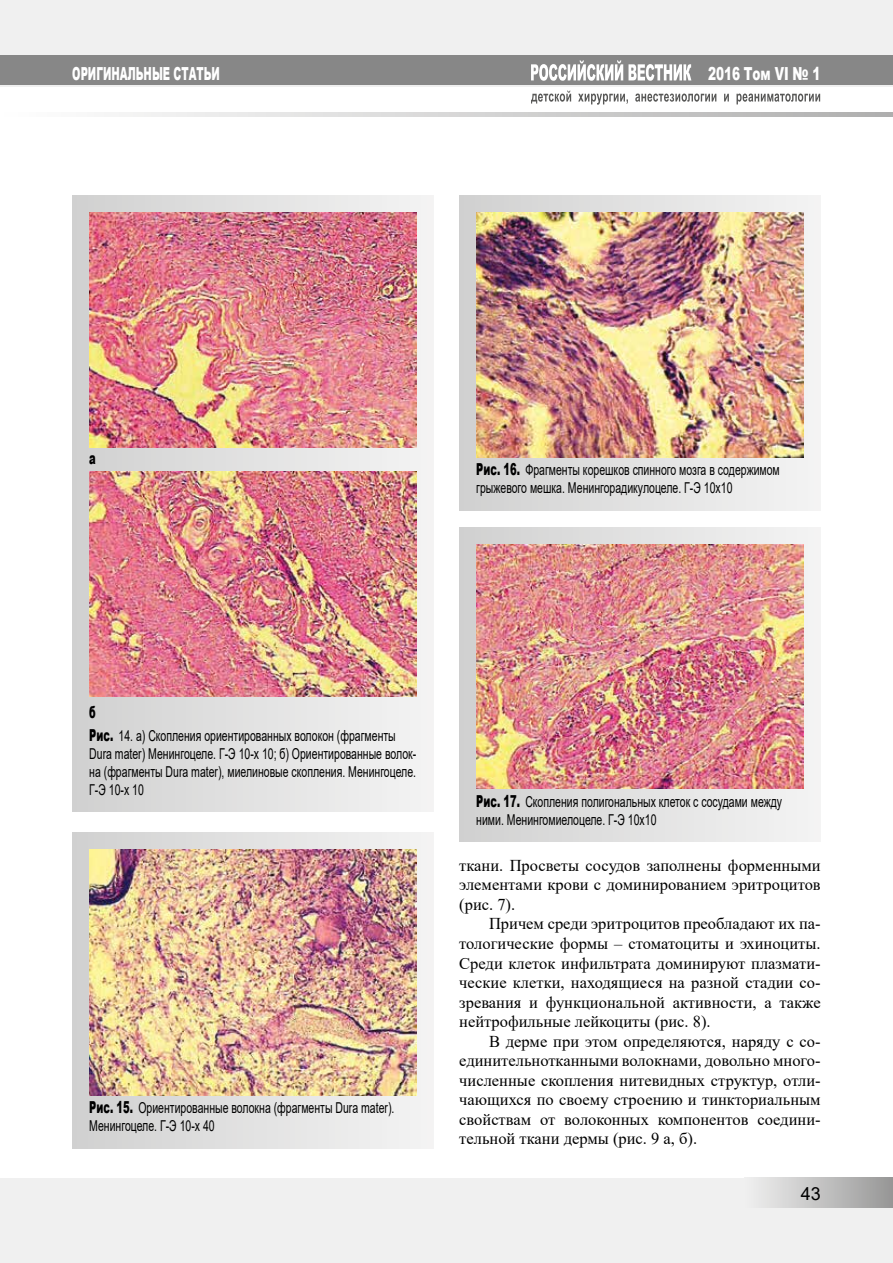
<style>
.page{position:relative;width:893px;height:1263px;background:#fff}
.page>*{position:absolute;margin:0;border:0;box-sizing:border-box;transform-origin:0 0}
.t1{font:900 18px "Arial";color:#fff;scale:.56 1}
.t2{font:900 18px "Arial";color:#fff;scale:.67 1}
.t3{font:18px "Arial";color:#000}
.t4{font:16.5px/19.5px "Times New Roman";color:#000;text-align:justify}
.t5{font:900 16.5px "Arial";color:#000;scale:.6 1}
.t6{font:15px/18px "Arial";color:#000;scale:.7 1}
.s1{font-weight:900;font-size:16.5px}
</style>
<div class="page">
<div style="left:0;top:1178px;width:893px;height:85px;background:#f0f0f0"></div>
<div style="left:744px;top:1178px;width:149px;height:30px;background:linear-gradient(to right,#f1f1f1,#979797)"></div>
<div style="left:0;top:0;width:893px;height:87px;background:#f0f0f0"></div>
<div style="left:0;top:55px;width:893px;height:30px;background:#878787"></div>
<svg style="left:119px;top:113px;width:774px;height:4px;background:#d2d1d1"></svg>
<svg style="left:531px;top:60px;width:160px;height:21px"></svg>
<svg style="left:531px;top:91px;width:289px;height:14px"></svg>
<div style="left:72px;top:196px;width:362px;height:615px;background:linear-gradient(to right,#d1cecf,#f3f1f1)"></div>
<img style="left:89px;top:213px;width:328px;height:235px">
<img style="left:89px;top:472px;width:328px;height:224px">
<div style="left:72px;top:832px;width:362px;height:316px;background:linear-gradient(to right,#d0d0d0,#f4f4f4)"></div>
<img style="left:89px;top:849px;width:328px;height:246px">
<div style="left:459px;top:196px;width:362px;height:314px;background:linear-gradient(to right,#d0d0ce,#f3f2f1)"></div>
<img style="left:476px;top:213px;width:328px;height:244px">
<div style="left:459px;top:527px;width:362px;height:315px;background:linear-gradient(to right,#d0d0d0,#f4f4f4)"></div>
<img style="left:476px;top:544px;width:328px;height:245px">
<p class="t1" style="left:72px;top:61px;width:265px">ОРИГИНАЛЬНЫЕ СТАТЬИ</p>
<p class="t2" style="left:708px;top:61px;width:170px">2016 Том VI № 1</p>
<p class="t5" style="left:89px;top:446px;width:13px">а</p>
<p class="t6" style="left:476px;top:461px;width:435px"><span class="s1">Рис. 16.</span> Фрагменты корешков спинного мозга в содержимом грыжевого мешка. Менингорадикулоцеле. Г-Э 10х10</p>
<p class="t5" style="left:89px;top:700px;width:13px">б</p>
<p class="t6" style="left:89px;top:726px;width:469px"><span class="s1">Рис.</span> 14. а) Скопления ориентированных волокон (фрагменты Dura mater) Менингоцеле. Г-Э 10‑х 10; б) Ориентированные волок&shy;на (фрагменты Dura mater), миелиновые скопления. Менингоцеле.<br>Г-Э 10‑х 10</p>
<p class="t6" style="left:89px;top:1099px;width:437px"><span class="s1">Рис. 15.</span> Ориентированные волокна (фрагменты Dura mater).<br>Менингоцеле. Г-Э 10‑х 40</p>
<p class="t6" style="left:476px;top:792px;width:438px"><span class="s1">Рис. 17.</span> Скопления полигональных клеток с сосудами между ними. Менингомиелоцеле. Г-Э 10х10</p>
<p class="t4" style="left:459px;top:855px;width:363px">ткани. Просветы сосудов заполнены форменными элементами крови с доминированием эритроцитов (рис. 7).</p>
<p class="t4" style="left:459px;top:914px;width:363px;text-indent:30px">Причем среди эритроцитов преобладают их па&shy;тологические формы – стоматоциты и эхиноциты.<br>Среди клеток инфильтрата доминируют плазмати&shy;ческие клетки, находящиеся на разной стадии со&shy;зревания и функциональной активности, а также нейтрофильные лейкоциты (рис. 8).</p>
<p class="t4" style="left:459px;top:1031px;width:363px;text-indent:30px">В дерме при этом определяются, наряду с со&shy;единительнотканными волокнами, довольно много&shy;численные скопления нитевидных структур, отли&shy;чающихся по своему строению и тинкториальным свойствам от волоконных компонентов соедини&shy;тельной ткани дермы (рис. 9 а, б).</p>
<p class="t3" style="left:801px;top:1181px;width:22px">43</p>
</div>
